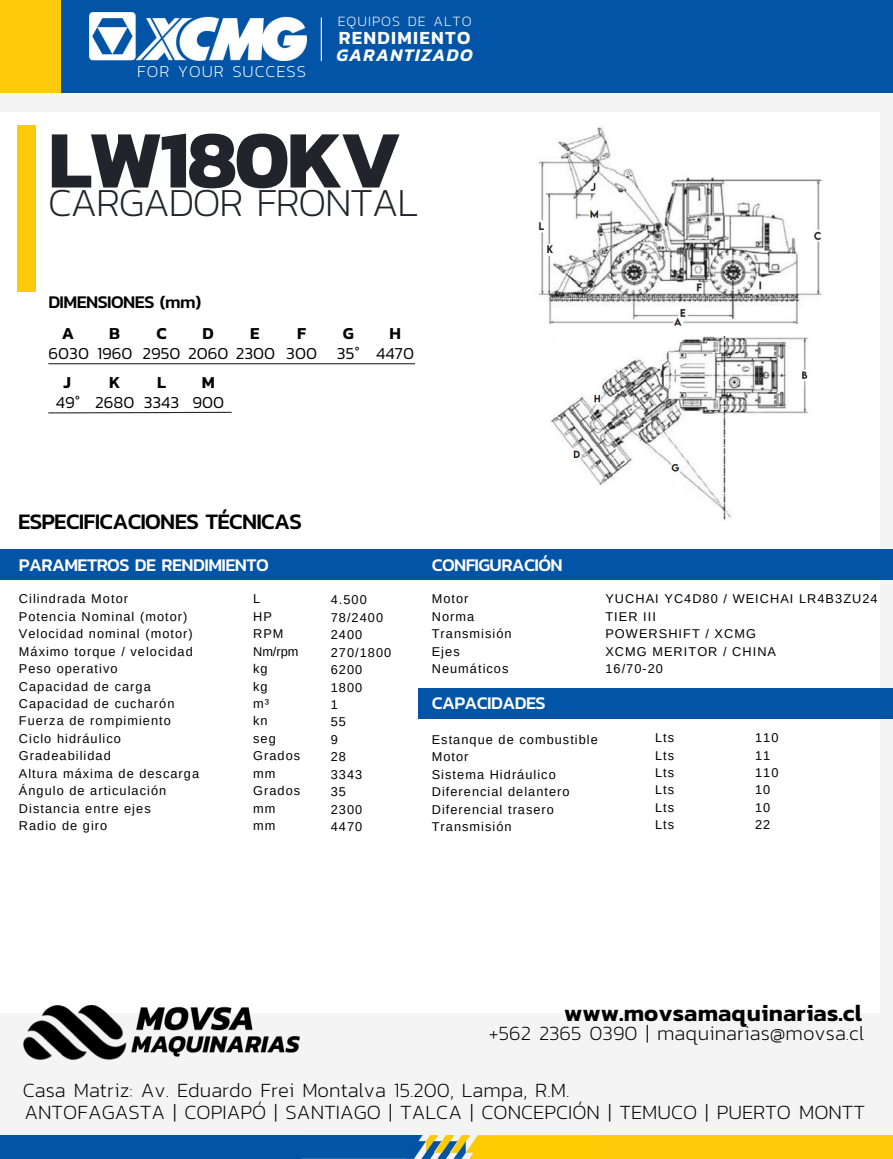
<style>
.page{position:relative;width:893px;height:1159px;background:#f4f4f4}
.page>*{position:absolute;margin:0;border:0;box-sizing:border-box;transform-origin:0 0}
.t1{font:200 40.42px "Kanit";color:#22242c}
.t2{font:600 23.77px "Kanit";color:#000}
.t3{font:500 22.5px "Kanit";letter-spacing:-.035em;color:#000}
.t4{font:200 20.55px "Kanit";color:#000}
.t5{font:600 18.83px "Kanit";letter-spacing:.07em;color:#fff}
.t6{font:500 18.15px "Kanit";letter-spacing:-.035em;color:#fff}
.t7{font:500 18.15px "Kanit";letter-spacing:-.035em;color:#000}
.t8{font:italic 600 18px "Kanit";letter-spacing:.07em;color:#fff}
.t9{font:300 17.02px "Kanit";color:#000}
.t10{font:600 17.02px "Kanit";color:#000}
.t11{font:200 16.88px "Kanit";letter-spacing:.055em;color:#fff}
.t12{font:500 15px "Kanit";letter-spacing:-.035em;color:#fff}
.t13{font:200 14.48px "Kanit";letter-spacing:.07em;color:#fff}
.t14{font:12.75px/17.4px "Arimo";letter-spacing:.08em;color:#000}
</style>
<div class="page">
<div style="left:0;top:112px;width:880px;height:901px;background:#fff"></div>
<div style="left:0;top:0;width:67px;height:92px;background:#feca0a"></div>
<div style="left:61px;top:0;width:832px;height:92px;background:#0154a6"></div>
<hr style="left:321px;top:18px;width:1px;height:43px;background:#fff">
<img style="left:89px;top:13px;width:217px;height:47px">
<hr style="left:48px;top:363px;width:367px;height:1px;background:#2a2a34">
<svg style="left:48px;top:411px;width:184px;height:3px"></svg>
<div style="left:0;top:549px;width:893px;height:31px;background:#0154a6"></div>
<div style="left:17px;top:125px;width:19px;height:167px;background:#feca0a"></div>
<div style="left:418px;top:688px;width:475px;height:31px;background:#0154a6"></div>
<div style="left:300px;top:1135px;width:122px;height:24px;background:#0455a6"></div>
<img style="left:422px;top:1135px;width:171px;height:24px">
<div style="left:593px;top:1135px;width:300px;height:24px;background:#feca0a"></div>
<div style="left:0;top:1135px;width:300px;height:24px;background:#0154a6"></div>
<img style="left:23px;top:1005px;width:277px;height:55px">
<img style="left:550px;top:336px;width:259px;height:184px">
<img style="left:538px;top:127px;width:284px;height:201px">
<h3 class="t11" style="left:137px;top:58px;width:170px">FOR YOUR SUCCESS</h3>
<p class="t13" style="left:338px;top:10px;width:135px">EQUIPOS DE ALTO</p>
<h3 class="t5" style="left:339px;top:23px;width:133px">RENDIMIENTO</h3>
<h3 class="t8" style="left:336px;top:41px;width:138px">GARANTIZADO</h3>
<h1 class="t1" style="left:48px;top:172px;width:372px"><sup>L</sup>C A<sup>W</sup>R G A<sup>1</sup>D<sup>8</sup>O R<sup>0</sup>F R<sup>K</sup>O N<sup>V</sup>T A L</h1>
<h3 class="t7" style="left:48px;top:288px;width:154px">DIMENSIONES (mm)</h3>
<h3 class="t10" style="left:62px;top:320px;width:14px">A</h3>
<h3 class="t10" style="left:109px;top:320px;width:12px">B</h3>
<h3 class="t10" style="left:156px;top:320px;width:12px">C</h3>
<h3 class="t10" style="left:203px;top:320px;width:13px">D</h3>
<h3 class="t10" style="left:250px;top:320px;width:11px">E</h3>
<h3 class="t10" style="left:297px;top:320px;width:11px">F</h3>
<h3 class="t10" style="left:343px;top:320px;width:13px">G</h3>
<h3 class="t10" style="left:389px;top:320px;width:13px">H</h3>
<h3 class="t10" style="left:63px;top:369px;width:9px">J</h3>
<h3 class="t10" style="left:109px;top:369px;width:13px">K</h3>
<h3 class="t10" style="left:157px;top:369px;width:10px">L</h3>
<h3 class="t10" style="left:202px;top:369px;width:15px">M</h3>
<h3 class="t9" style="left:49px;top:340px;width:367px">6030 1960 2950 2060 2300 300 35° 4470</h3>
<h3 class="t9" style="left:56px;top:389px;width:170px">49° 2680 3343 900</h3>
<h3 class="t3" style="left:18px;top:504px;width:285px">ESPECIFICACIONES TÉCNICAS</h3>
<h3 class="t6" style="left:19px;top:551px;width:251px">PARAMETROS DE RENDIMIENTO</h3>
<p class="t12" style="left:26px;top:553px;width:191px">ESPECIFICACIONES TÉCNICAS</p>
<p class="t14" style="left:19px;top:590px;width:182px">Cilindrada Motor<br>Potencia Nominal (motor)<br>Velocidad nominal (motor)<br>Máximo torque / velocidad<br>Peso operativo<br>Capacidad de carga<br>Capacidad de cucharón<br>Fuerza de rompimiento<br>Ciclo hidráulico<br>Gradeabilidad<br>Altura máxima de descarga<br>Ángulo de articulación<br>Distancia entre ejes<br>Radio de giro</p>
<p class="t14" style="left:331px;top:591px;width:62px">4.500<br>78/2400<br>2400<br>270/1800<br>6200<br>1800<br>1<br>55<br>9<br>28<br>3343<br>35<br>2300<br>4470</p>
<p class="t14" style="left:253px;top:590px;width:49px">L<br>HP<br>RPM<br>Nm/rpm kg<br>kg<br>m³<br>kn<br>seg<br>Grados mm<br>Grados mm mm</p>
<h3 class="t6" style="left:432px;top:551px;width:132px">CONFIGURACIÓN</h3>
<p class="t14" style="left:432px;top:590px;width:81px">Motor<br>Norma<br>Transmisión<br>Ejes<br>Neumáticos</p>
<p class="t14" style="left:605px;top:590px;width:274px">YUCHAI YC4D80 / WEICHAI LR4B3ZU24<br>TIER III<br>POWERSHIFT / XCMG<br>XCMG MERITOR / CHINA<br>16/70-20</p>
<h3 class="t6" style="left:432px;top:689px;width:115px">CAPACIDADES</h3>
<p class="t14" style="left:432px;top:731px;width:168px">Estanque de combustible<br>Motor<br>Sistema Hidráulico<br>Diferencial delantero<br>Diferencial trasero<br>Transmisión</p>
<p class="t14" style="left:755px;top:729px;width:25px">110<br>11<br>110<br>10<br>10<br>22</p>
<p class="t14" style="left:655px;top:729px;width:21px;text-align:justify">Lts Lts Lts Lts Lts Lts</p>
<h2 class="t2" style="left:564px;top:994px;width:299px">www.movsamaquinarias.cl</h2>
<h3 class="t4" style="left:489px;top:1017px;width:377px">+562 2365 0390 | maquinarias@movsa.cl</h3>
<h3 class="t4" style="left:23px;top:1074px;width:548px">Casa Matriz: Av. Eduardo Frei Montalva 15.200, Lampa, R.M.</h3>
<h3 class="t4" style="left:24px;top:1096px;width:842px">ANTOFAGASTA | COPIAPÓ | SANTIAGO | TALCA | CONCEPCIÓN | TEMUCO | PUERTO MONTT</h3>
</div>
